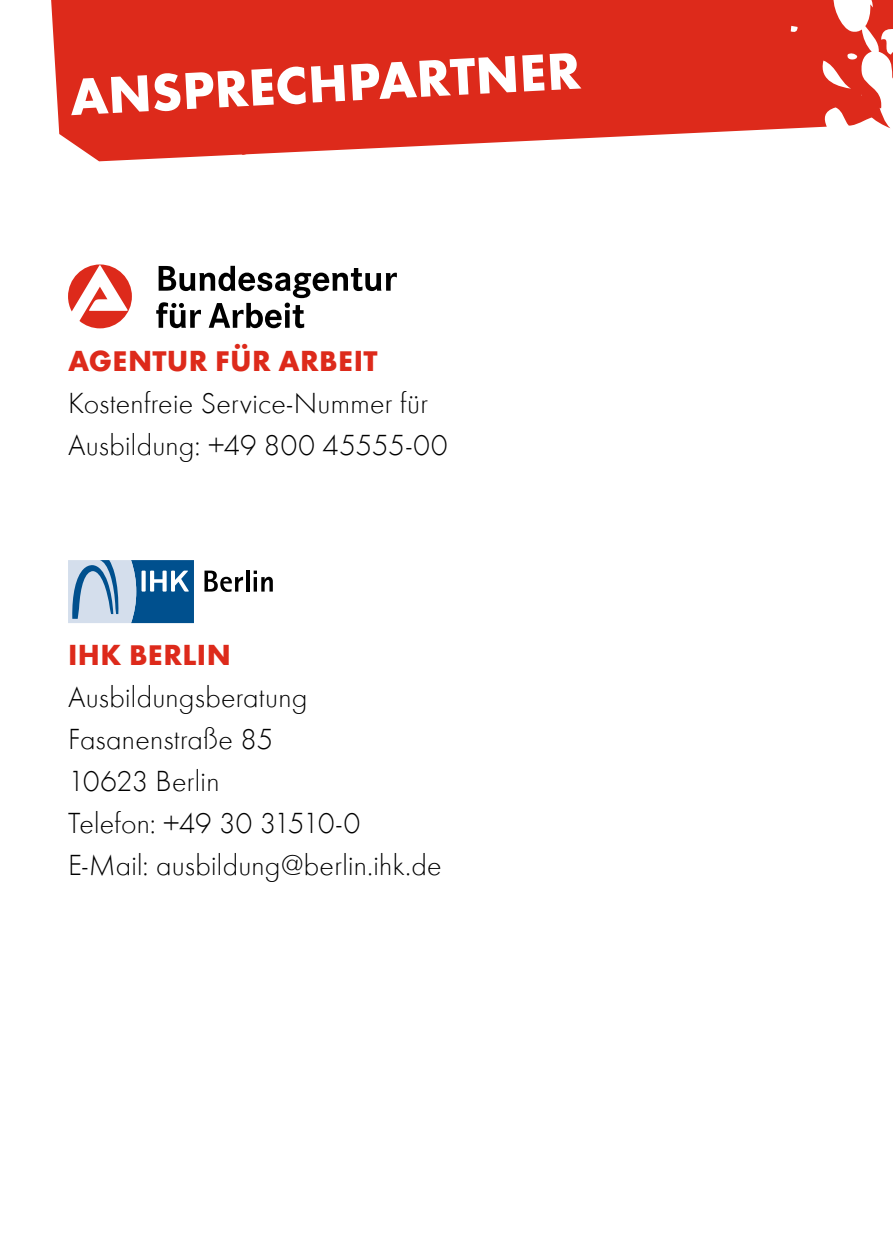
<style>
.page{position:relative;width:893px;height:1259px;background:#fff}
.page>*{position:absolute;margin:0;border:0;box-sizing:border-box;transform-origin:0 0}
.Headline-Innen{font:54px "Function CE Bold";color:#fff}
.Fließtext{font:30px/42px "Function CE Light";letter-spacing:.005em;color:#000}
.Subhead{font:30px "Function CE Bold";letter-spacing:.01em;color:#dd2a1b}
</style>
<div class="page">
<svg style="left:51px;top:0;width:842px;height:161px;background:#e1483b"></svg>
<svg style="left:156px;top:266px;width:241px;height:62px"></svg>
<svg style="left:68px;top:264px;width:64px;height:64px"></svg>
<svg style="left:204px;top:570px;width:39px;height:22px"></svg>
<hr style="left:246px;top:570px;width:3px;height:21px;background:#000">
<svg style="left:254px;top:570px;width:19px;height:21px"></svg>
<svg style="left:68px;top:560px;width:126px;height:63px;background:#6a97bd"></svg>
<p class="Headline-Innen" style="left:68px;top:63px;width:513px;rotate:-3deg">ANSPRECHPARTNER</p>
<p class="Subhead" style="left:68px;top:341px;width:311px">AGENTUR FÜR ARBEIT</p>
<p class="Fließtext" style="left:68px;top:382px;width:381px">Kostenfreie Service-Nummer für<br>Ausbildung: +49 800 45555-00</p>
<p class="Subhead" style="left:68px;top:635px;width:164px">IHK BERLIN</p>
<p class="Fließtext" style="left:68px;top:676px;width:375px">Ausbildungsberatung<br>Fasanenstraße 85<br>10623 Berlin<br>Telefon: +49 30 31510-0<br>E-Mail: ausbildung@berlin.ihk.de</p>
</div>
